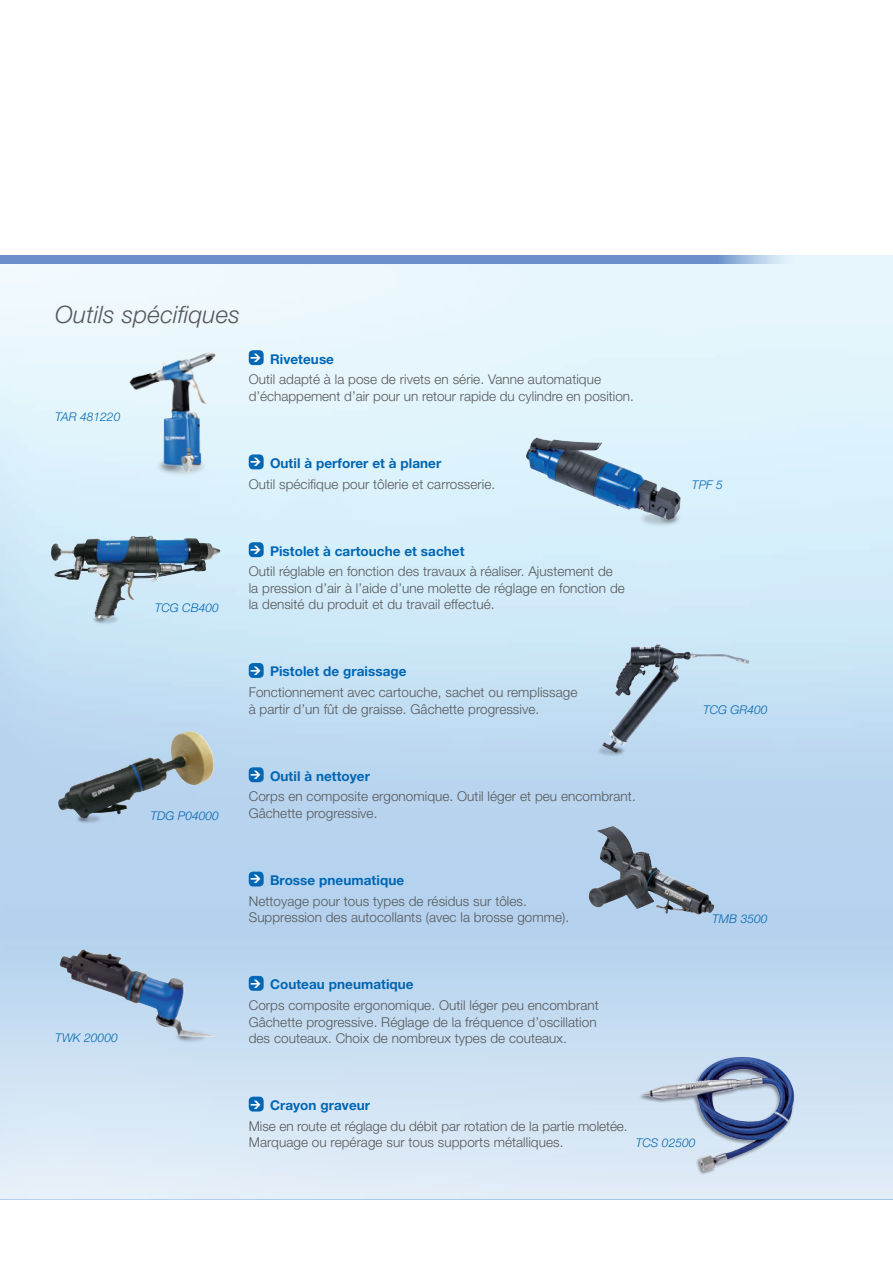
<style>
.page{position:relative;width:893px;height:1263px;background:#fff}
.page>*{position:absolute;margin:0;border:0;box-sizing:border-box;transform-origin:0 0}
.t1{font:italic 300 24px "Helvetica Neue LT Std";letter-spacing:.01em;color:#57585a}
.t2{font:300 13.5px/16.5px "Helvetica Neue LT Std";letter-spacing:.005em;color:#57585a}
.t3{font:700 13.5px "Helvetica Neue LT Std";letter-spacing:.005em;color:#0166b3}
.t4{font:italic 300 12px "Helvetica Neue LT Std";letter-spacing:.005em;color:#0166b3}
</style>
<div class="page">
<img style="left:0;top:264px;width:893px;height:586px">
<svg style="left:0;top:255px;width:893px;height:9px;background:#7ca0d1"></svg>
<div style="left:0;top:850px;width:893px;height:349px;background:linear-gradient(to bottom,#accdec,#e2edf8)"></div>
<hr style="left:0;top:850px;width:1px;height:349px;background:#fff">
<div style="left:249px;top:350px;width:15px;height:15px;background:#0166b3;border-radius:4px"></div>
<div style="left:249px;top:454px;width:15px;height:15px;background:#0166b3;border-radius:4px"></div>
<div style="left:249px;top:542px;width:15px;height:15px;background:#0166b3;border-radius:4px"></div>
<div style="left:249px;top:663px;width:15px;height:15px;background:#0166b3;border-radius:4px"></div>
<div style="left:249px;top:767px;width:15px;height:15px;background:#0166b3;border-radius:4px"></div>
<div style="left:249px;top:872px;width:15px;height:14px;background:#0166b3;border-radius:4px"></div>
<div style="left:249px;top:976px;width:15px;height:15px;background:#0166b3;border-radius:4px"></div>
<div style="left:249px;top:1097px;width:15px;height:14px;background:#0166b3;border-radius:4px"></div>
<img style="left:150px;top:479px;width:65px;height:3px">
<img style="left:123px;top:349px;width:108px;height:130px">
<img style="left:632px;top:506px;width:54px;height:26px">
<img style="left:523px;top:425px;width:162px;height:104px">
<img style="left:89px;top:611px;width:35px;height:17px">
<img style="left:51px;top:536px;width:97px;height:67px">
<img style="left:601px;top:642px;width:151px;height:120px">
<img style="left:591px;top:742px;width:38px;height:18px">
<img style="left:58px;top:731px;width:160px;height:88px">
<img style="left:72px;top:811px;width:34px;height:16px">
<img style="left:587px;top:826px;width:127px;height:88px">
<img style="left:171px;top:1026px;width:46px;height:20px">
<img style="left:60px;top:949px;width:155px;height:88px">
<img style="left:636px;top:1050px;width:163px;height:124px">
<h1 class="t1" style="left:55px;top:300px;width:186px">Outils spécifiques</h1>
<p class="t4" style="left:55px;top:410px;width:67px">TAR 481220</p>
<p class="t3" style="left:270px;top:350px;width:66px">Riveteuse</p>
<p class="t2" style="left:249px;top:371px;width:387px">Outil adapté à la pose de rivets en série. Vanne automatique d’échappement d’air pour un retour rapide du cylindre en position.</p>
<p class="t3" style="left:270px;top:455px;width:173px">Outil à perforer et à planer</p>
<p class="t2" style="left:249px;top:475px;width:248px">Outil spécifique pour tôlerie et carrosserie.</p>
<p class="t4" style="left:692px;top:478px;width:32px">TPF 5</p>
<p class="t4" style="left:55px;top:1030px;width:64px">TWK 20000</p>
<p class="t4" style="left:155px;top:601px;width:66px">TCG CB400</p>
<p class="t4" style="left:150px;top:808px;width:70px">TDG P04000</p>
<p class="t3" style="left:270px;top:542px;width:196px">Pistolet à cartouche et sachet</p>
<p class="t2" style="left:249px;top:563px;width:378px">Outil réglable en fonction des travaux à réaliser. Ajustement de la pression d’air à l’aide d’une molette de réglage en fonction de la densité du produit et du travail effectué.</p>
<p class="t3" style="left:270px;top:663px;width:138px">Pistolet de graissage</p>
<p class="t2" style="left:249px;top:684px;width:330px">Fonctionnement avec cartouche, sachet ou remplissage à partir d’un fût de graisse. Gâchette progressive.</p>
<p class="t3" style="left:270px;top:767px;width:102px">Outil à nettoyer</p>
<p class="t2" style="left:249px;top:788px;width:388px">Corps en composite ergonomique. Outil léger et peu encombrant.<br>Gâchette progressive.</p>
<p class="t4" style="left:703px;top:703px;width:66px">TCG GR400</p>
<p class="t3" style="left:270px;top:872px;width:136px">Brosse pneumatique</p>
<p class="t2" style="left:249px;top:892px;width:322px">Nettoyage pour tous types de résidus sur tôles.<br>Suppression des autocollants (avec la brosse gomme).</p>
<p class="t3" style="left:270px;top:976px;width:145px">Couteau pneumatique</p>
<p class="t2" style="left:249px;top:997px;width:351px">Corps composite ergonomique. Outil léger peu encombrant<br>Gâchette progressive. Réglage de la fréquence d’oscillation des couteaux. Choix de nombreux types de couteaux.</p>
<p class="t4" style="left:712px;top:911px;width:57px">TMB 3500</p>
<p class="t3" style="left:270px;top:1097px;width:102px">Crayon graveur</p>
<p class="t2" style="left:249px;top:1117px;width:380px">Mise en route et réglage du débit par rotation de la partie moletée.<br>Marquage ou repérage sur tous supports métalliques.</p>
<p class="t4" style="left:636px;top:1136px;width:61px">TCS 02500</p>
</div>
